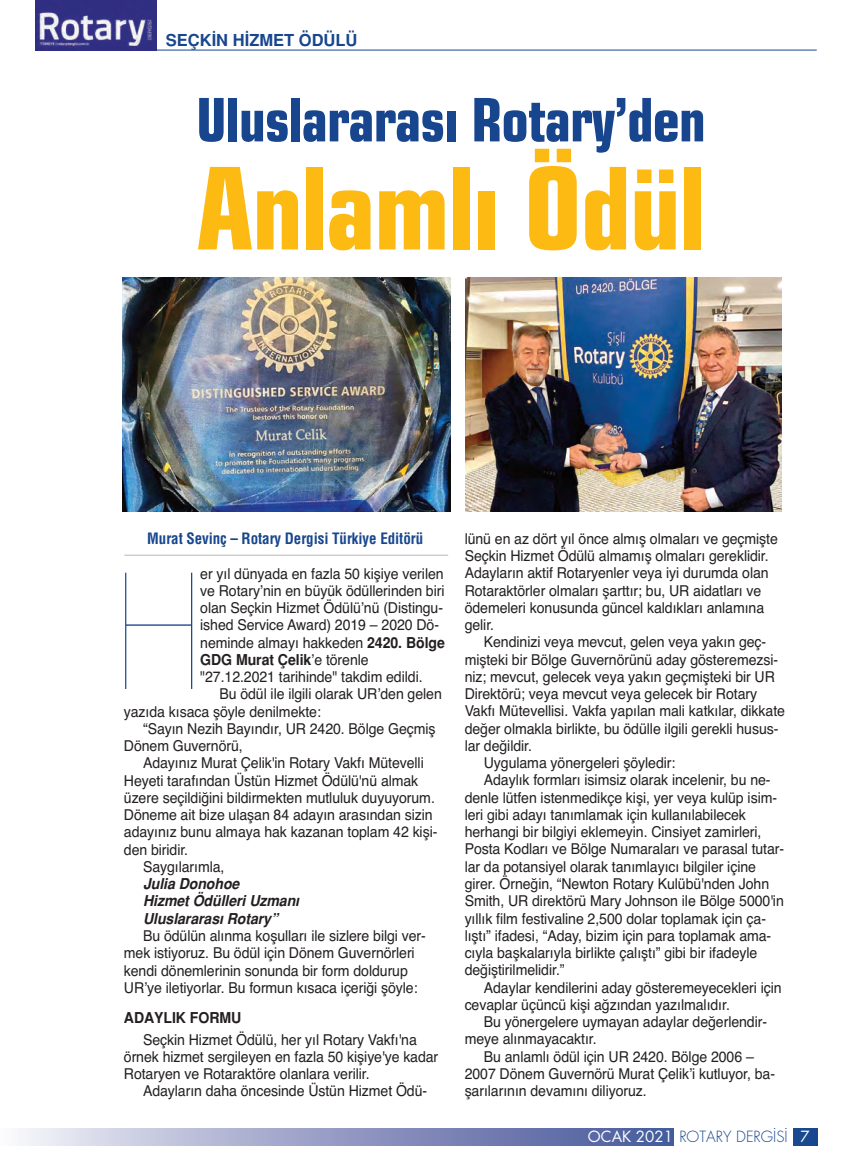
<style>
.page{position:relative;width:851px;height:1170px;background:#fff}
.page>*{position:absolute;margin:0;border:0;box-sizing:border-box;transform-origin:0 0}
.t1{font:300 150.75px "Elle Nova C Ultra";color:#18468e;scale:.92 1}
.t2{font:700 114px "Eurostil Cond";letter-spacing:-.015em;color:#fcba13}
.t3{font:700 60px "Eurostil Cond";letter-spacing:-.015em;color:#18468e}
.t4{font:700 16.5px "Helveticam";color:#18468e}
.t5{font:700 15.3px "Helveticam Cond";letter-spacing:-.005em;color:#18468e}
.t6{font:15px/17.2px "Helvetica";letter-spacing:-.005em;color:#231f20;scale:.94 1}
.t7{font:italic 700 15px/17.2px "Helveticam";letter-spacing:-.005em;color:#231f20;scale:.94 1}
.t8{font:700 15px "Helveticam";letter-spacing:-.005em;color:#231f20;scale:.94 1}
.t9{font:15px "Futura Lightm";color:#18468e}
.s1{font-family:"Helveticam";font-weight:700}
.s2{font-family:"Helvetica";font-weight:400}
.s3{font-family:"Futura Bookm";color:#fff}
</style>
<div class="page">
<hr style="left:35px;top:50px;width:781px;height:1px;background:#18468e">
<svg style="left:23px;top:1128px;width:794px;height:16px;background:#919ac3"></svg>
<div style="left:674px;top:1127px;width:118px;height:21px;background:#fff"></div>
<img style="left:35px;top:0;width:121px;height:50px">
<img style="left:123px;top:278px;width:327px;height:233px">
<img style="left:465px;top:278px;width:316px;height:233px">
<hr style="left:124px;top:554px;width:324px;height:1px;background:#b6b7bb">
<p class="t4" style="left:166px;top:30px;width:193px">SEÇKİN HİZMET ÖDÜLÜ</p>
<h3 class="t3" style="left:196px;top:81px;width:511px">Uluslararası Rotary’den</h3>
<h2 class="t2" style="left:196px;top:134px;width:511px">Anlamlı Ödül</h2>
<p class="t5" style="left:147px;top:529px;width:277px">Murat Sevinç – Rotary Dergisi Türkiye Editörü</p>
<p class="t6" style="left:200px;top:564px;width:262px">er yıl dünyada en fazla 50 kişiye verilen ve Rotary’nin en büyük ödüllerinden biri olan Seçkin Hizmet Ödülü’nü (Distingu&shy;ished Service Award) 2019 – 2020 Dö&shy;neminde almayı hakkeden <span class="s1">2420. Bölge</span></p>
<p class="t8" style="left:200px;top:650px;width:181px">GDG Murat Çelik<span class="s2">’e törenle</span></p>
<p class="t6" style="left:200px;top:668px;width:238px">"27.12.2021 tarihinde" takdim edildi.</p>
<p class="t6" style="left:219px;top:685px;width:238px">Bu ödül ile ilgili olarak UR’den gelen</p>
<p class="t6" style="left:124px;top:702px;width:211px">yazıda kısaca şöyle denilmekte:</p>
<p class="t6" style="left:143px;top:720px;width:313px">“Sayın Nezih Bayındır, UR 2420. Bölge Geçmiş</p>
<p class="t6" style="left:124px;top:737px;width:128px">Dönem Guvernörü,</p>
<p class="t6" style="left:143px;top:754px;width:300px">Adayınız Murat Çelik'in Rotary Vakfı Mütevelli</p>
<p class="t6" style="left:124px;top:771px;width:315px">Heyeti tarafından Üstün Hizmet Ödülü'nü almak</p>
<p class="t6" style="left:124px;top:789px;width:332px">üzere seçildiğini bildirmekten mutluluk duyuyorum.</p>
<p class="t6" style="left:124px;top:806px;width:330px">Döneme ait bize ulaşan 84 adayın arasından sizin</p>
<p class="t6" style="left:124px;top:823px;width:335px">adayınız bunu almaya hak kazanan toplam 42 kişi-</p>
<p class="t6" style="left:124px;top:840px;width:70px">den biridir.</p>
<p class="t6" style="left:143px;top:858px;width:88px">Saygılarımla,</p>
<p class="t7" style="left:143px;top:875px;width:167px">Julia Donohoe<br>Hizmet Ödülleri Uzmanı<br>Uluslararası Rotary”</p>
<p class="t6" style="left:124px;top:927px;width:323px;text-indent:19px">Bu ödülün alınma koşulları ile sizlere bilgi ver&shy;mek istiyoruz. Bu ödül için Dönem Guvernörleri kendi dönemlerinin sonunda bir form doldurup UR’ye iletiyorlar. Bu formun kısaca içeriği şöyle:</p>
<p class="t8" style="left:124px;top:1008px;width:126px">ADAYLIK FORMU</p>
<p class="t6" style="left:124px;top:1030px;width:336px;text-indent:19px">Seçkin Hizmet Ödülü, her yıl Rotary Vakfı'na örnek hizmet sergileyen en fazla 50 kişiye'ye kadar<br>Rotaryen ve Rotaraktöre olanlara verilir.</p>
<p class="t6" style="left:143px;top:1082px;width:304px">Adayların daha öncesinde Üstün Hizmet Ödü-</p>
<h1 class="t1" style="left:116px;top:551px;width:95px">H</h1>
<p class="t6" style="left:464px;top:530px;width:335px">lünü en az dört yıl önce almış olmaları ve geçmişte Seçkin Hizmet Ödülü almamış olmaları gereklidir.<br>Adayların aktif Rotaryenler veya iyi durumda olan Rotaraktörler olmaları şarttır; bu, UR aidatları ve ödemeleri konusunda güncel kaldıkları anlamına gelir.</p>
<p class="t6" style="left:483px;top:633px;width:302px">Kendinizi veya mevcut, gelen veya yakın geç-</p>
<p class="t6" style="left:464px;top:650px;width:335px">mişteki bir Bölge Guvernörünü aday gösteremezsi-</p>
<p class="t6" style="left:464px;top:668px;width:331px">niz; mevcut, gelecek veya yakın geçmişteki bir UR</p>
<p class="t6" style="left:464px;top:685px;width:312px">Direktörü; veya mevcut veya gelecek bir Rotary</p>
<p class="t6" style="left:464px;top:702px;width:342px">Vakfı Mütevellisi. Vakfa yapılan mali katkılar, dikkate</p>
<p class="t6" style="left:464px;top:719px;width:335px">değer olmakla birlikte, bu ödülle ilgili gerekli husus-</p>
<p class="t6" style="left:464px;top:737px;width:73px">lar değildir.</p>
<p class="t6" style="left:483px;top:754px;width:205px">Uygulama yönergeleri şöyledir:</p>
<p class="t6" style="left:483px;top:771px;width:306px">Adaylık formları isimsiz olarak incelenir, bu ne-</p>
<p class="t6" style="left:464px;top:788px;width:334px">denle lütfen istenmedikçe kişi, yer veya kulüp isim-</p>
<p class="t6" style="left:464px;top:806px;width:301px">leri gibi adayı tanımlamak için kullanılabilecek</p>
<p class="t6" style="left:464px;top:823px;width:317px">herhangi bir bilgiyi eklemeyin. Cinsiyet zamirleri,</p>
<p class="t6" style="left:464px;top:840px;width:341px">Posta Kodları ve Bölge Numaraları ve parasal tutar-</p>
<p class="t6" style="left:464px;top:857px;width:311px">lar da potansiyel olarak tanımlayıcı bilgiler içine</p>
<p class="t6" style="left:464px;top:875px;width:325px">girer. Örneğin, “Newton Rotary Kulübü'nden John</p>
<p class="t6" style="left:464px;top:892px;width:341px">Smith, UR direktörü Mary Johnson ile Bölge 5000'in</p>
<p class="t6" style="left:464px;top:909px;width:322px">yıllık film festivaline 2,500 dolar toplamak için ça-</p>
<p class="t6" style="left:464px;top:926px;width:328px">lıştı” ifadesi, “Aday, bizim için para toplamak ama-</p>
<p class="t6" style="left:464px;top:944px;width:313px">cıyla başkalarıyla birlikte çalıştı” gibi bir ifadeyle</p>
<p class="t6" style="left:464px;top:961px;width:108px">değiştirilmelidir.”</p>
<p class="t6" style="left:483px;top:978px;width:318px">Adaylar kendilerini aday gösteremeyecekleri için</p>
<p class="t6" style="left:464px;top:995px;width:284px">cevaplar üçüncü kişi ağzından yazılmalıdır.</p>
<p class="t6" style="left:483px;top:1013px;width:303px">Bu yönergelere uymayan adaylar değerlendir-</p>
<p class="t6" style="left:464px;top:1030px;width:142px">meye alınmayacaktır.</p>
<p class="t6" style="left:483px;top:1047px;width:289px">Bu anlamlı ödül için UR 2420. Bölge 2006 –</p>
<p class="t6" style="left:464px;top:1064px;width:331px">2007 Dönem Guvernörü Murat Çelik’i kutluyor, ba-</p>
<p class="t6" style="left:464px;top:1082px;width:195px">şarılarının devamını diliyoruz.</p>
<p class="t9" style="left:588px;top:1126px;width:223px"><span class="s3">OCAK 2021</span> ROTARY DERGİSİ <span class="s3">7</span></p>
</div>
